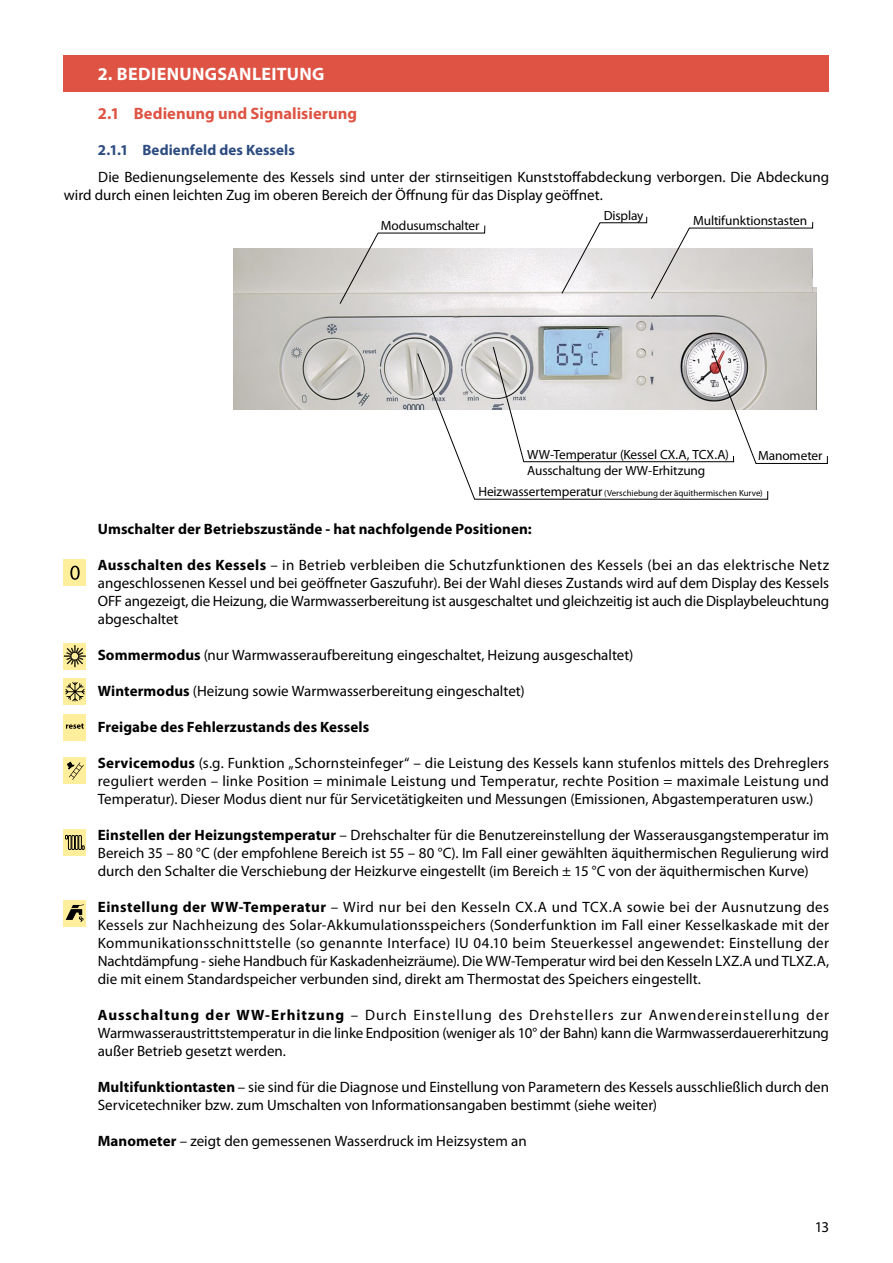
<style>
.page{position:relative;width:893px;height:1263px;background:#fff}
.page>*{position:absolute;margin:0;border:0;box-sizing:border-box;transform-origin:0 0}
.t1{font:700 18px "Myriad Pro";letter-spacing:.02em;color:#fff}
.t2{font:700 16.5px "Myriad Pro";letter-spacing:.005em;color:#de5343}
.t3{font:15px/18px "Myriad Pro";color:#000;text-align:justify}
.t4{font:700 15px "Myriad Pro";letter-spacing:.01em;color:#000}
.t5{font:700 15px "Myriad Pro";letter-spacing:.01em;color:#2c4b80}
.t6{font:13.35px "Myriad Pro";letter-spacing:-.01em;color:#000}
.t7{font:8.85px "Myriad Pro";color:#000}
.s1{font-size:13.35px}
.s2{font-weight:700}
</style>
<div class="page">
<div style="left:64px;top:55px;width:765px;height:36px;background:#de5343"></div>
<div style="left:64px;top:559px;width:22px;height:27px;background:#ffee9c"></div>
<svg style="left:70px;top:566px;width:10px;height:14px"></svg>
<div style="left:64px;top:643px;width:22px;height:27px;background:#ffee9c"></div>
<svg style="left:64px;top:645px;width:22px;height:22px"></svg>
<div style="left:64px;top:678px;width:22px;height:27px;background:#ffee9c"></div>
<svg style="left:65px;top:682px;width:20px;height:19px"></svg>
<div style="left:64px;top:714px;width:22px;height:27px;background:#ffee9c"></div>
<svg style="left:66px;top:723px;width:18px;height:6px"></svg>
<div style="left:64px;top:757px;width:22px;height:27px;background:#ffee9c"></div>
<svg style="left:67px;top:762px;width:17px;height:18px"></svg>
<svg style="left:64px;top:829px;width:22px;height:27px"></svg>
<div style="left:68px;top:835px;width:3px;height:15px;border:1px solid #000"></div>
<div style="left:72px;top:835px;width:3px;height:15px;border:1px solid #000"></div>
<div style="left:75px;top:835px;width:3px;height:15px;border:1px solid #000"></div>
<div style="left:79px;top:835px;width:3px;height:15px;border:1px solid #000"></div>
<svg style="left:65px;top:835px;width:3px;height:4px"></svg>
<div style="left:64px;top:900px;width:22px;height:27px;background:#ffee9c"></div>
<svg style="left:66px;top:904px;width:18px;height:18px"></svg>
<img style="left:233px;top:248px;width:583px;height:161px">
<svg style="left:339px;top:225px;width:146px;height:79px"></svg>
<svg style="left:417px;top:353px;width:351px;height:147px"></svg>
<svg style="left:493px;top:346px;width:335px;height:118px"></svg>
<svg style="left:561px;top:216px;width:252px;height:83px"></svg>
<p class="t1" style="left:98px;top:62px;width:227px">2. Bedienungsanleitung</p>
<p class="t2" style="left:98px;top:102px;width:261px">2.1 Bedienung und Signalisierung</p>
<p class="t5" style="left:98px;top:140px;width:199px">2.1.1 Bedienfeld des Kessels</p>
<p class="t3" style="left:64px;top:167px;width:767px;text-indent:34px">Die Bedienungselemente des Kessels sind unter der stirnseitigen Kunststoffabdeckung verborgen. Die Abdeckung wird durch einen leichten Zug im oberen Bereich der Öffnung für das Display geöffnet.</p>
<p class="t6" style="left:381px;top:218px;width:100px">Modusumschalter</p>
<p class="t6" style="left:604px;top:207px;width:41px">Display</p>
<p class="t6" style="left:693px;top:212px;width:116px">Multifunktionstasten</p>
<p class="t6" style="left:527px;top:446px;width:203px">WW-Temperatur (Kessel CX.A, TCX.A)</p>
<p class="t6" style="left:758px;top:447px;width:66px">Manometer</p>
<p class="t6" style="left:527px;top:462px;width:180px">Ausschaltung der WW-Erhitzung</p>
<p class="t7" style="left:478px;top:488px;width:286px"><span class="s1">Heizwassertemperatur</span> (Verschiebung der äquithermischen Kurve)</p>
<p class="t4" style="left:98px;top:519px;width:435px">Umschalter der Betriebszustände - hat nachfolgende Positionen:</p>
<p class="t3" style="left:98px;top:556px;width:733px"><span class="s2">Ausschalten des Kessels</span> – in Betrieb verbleiben die Schutzfunktionen des Kessels (bei an das elektrische Netz angeschlossenen Kessel und bei geöffneter Gaszufuhr). Bei der Wahl dieses Zustands wird auf dem Display des Kessels OFF angezeigt, die Heizung, die Warmwasserbereitung ist ausgeschaltet und gleichzeitig ist auch die Displaybeleuchtung abgeschaltet</p>
<p class="t3" style="left:98px;top:646px;width:537px"><span class="s2">Sommermodus</span> (nur Warmwasseraufbereitung eingeschaltet, Heizung ausgeschaltet)</p>
<p class="t3" style="left:98px;top:682px;width:429px"><span class="s2">Wintermodus</span> (Heizung sowie Warmwasserbereitung eingeschaltet)</p>
<p class="t4" style="left:98px;top:717px;width:273px">Freigabe des Fehlerzustands des Kessels</p>
<p class="t3" style="left:98px;top:754px;width:733px"><span class="s2">Servicemodus</span> (s.g. Funktion „Schornsteinfeger“ – die Leistung des Kessels kann stufenlos mittels des Drehreglers reguliert werden – linke Position = minimale Leistung und Temperatur, rechte Position = maximale Leistung und Temperatur). Dieser Modus dient nur für Servicetätigkeiten und Messungen (Emissionen, Abgastemperaturen usw.)</p>
<p class="t3" style="left:98px;top:826px;width:733px"><span class="s2">Einstellen der Heizungstemperatur</span> – Drehschalter für die Benutzereinstellung der Wasserausgangstemperatur im Bereich 35 – 80 °C (der empfohlene Bereich ist 55 – 80 °C). Im Fall einer gewählten äquithermischen Regulierung wird durch den Schalter die Verschiebung der Heizkurve eingestellt (im Bereich ± 15 °C von der äquithermischen Kurve)</p>
<p class="t3" style="left:98px;top:898px;width:733px"><span class="s2">Einstellung der WW-Temperatur</span> – Wird nur bei den Kesseln CX.A und TCX.A sowie bei der Ausnutzung des Kessels zur Nachheizung des Solar-Akkumulationsspeichers (Sonderfunktion im Fall einer Kesselkaskade mit der Kommunikationsschnittstelle (so genannte Interface) IU 04.10 beim Steuerkessel angewendet: Einstellung der Nachtdämpfung - siehe Handbuch für Kaskadenheizräume). Die WW-Temperatur wird bei den Kesseln LXZ.A und TLXZ.A, die mit einem Standardspeicher verbunden sind, direkt am Thermostat des Speichers eingestellt.</p>
<p class="t3" style="left:98px;top:1006px;width:733px"><span class="s2">Ausschaltung der WW-Erhitzung</span> – Durch Einstellung des Drehstellers zur Anwendereinstellung der Warmwasseraustrittstemperatur in die linke Endposition (weniger als 10° der Bahn) kann die Warmwasserdauererhitzung außer Betrieb gesetzt werden.</p>
<p class="t3" style="left:98px;top:1078px;width:733px"><span class="s2">Multifunktiontasten</span> – sie sind für die Diagnose und Einstellung von Parametern des Kessels ausschließlich durch den<br>Servicetechniker bzw. zum Umschalten von Informationsangaben bestimmt (siehe weiter)</p>
<p class="t3" style="left:98px;top:1132px;width:430px"><span class="s2">Manometer</span> – zeigt den gemessenen Wasserdruck im Heizsystem an</p>
<p class="t3" style="left:815px;top:1217px;width:16px">13</p>
</div>
